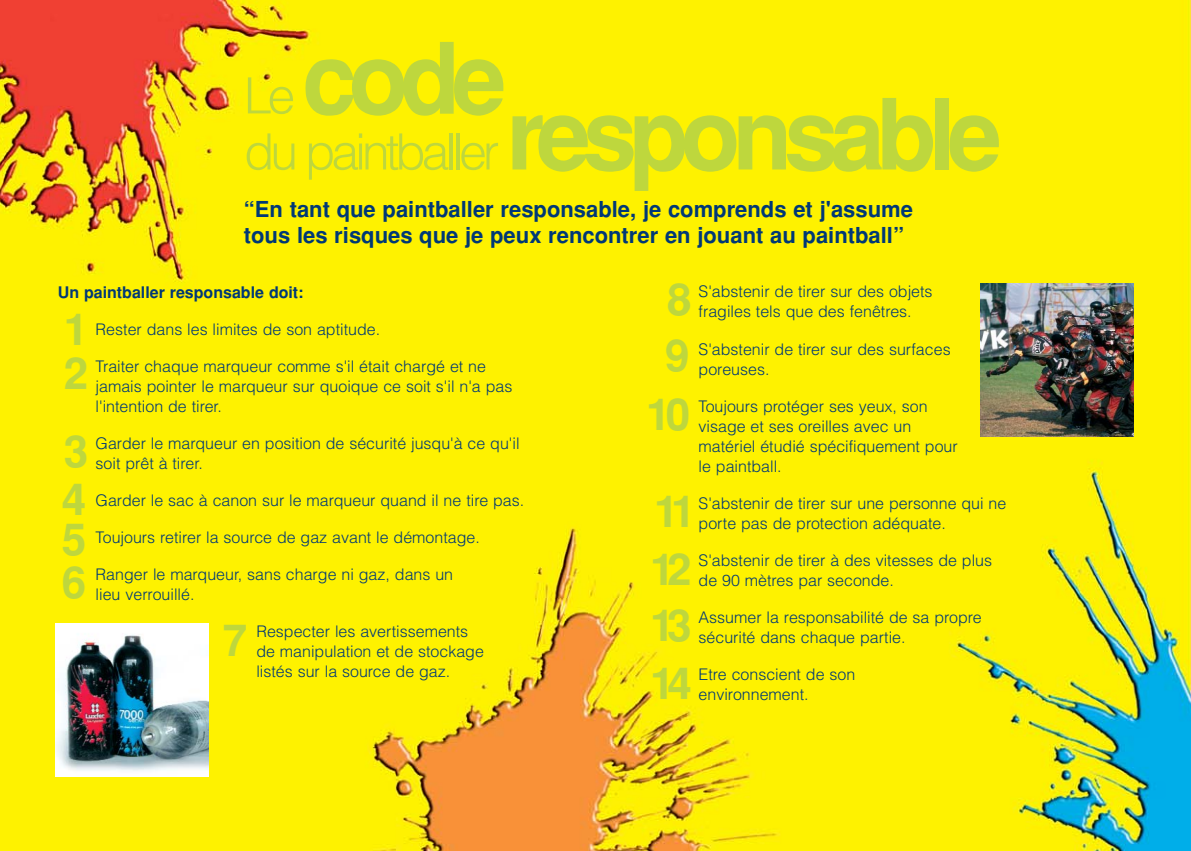
<style>
.page{position:relative;width:1191px;height:851px;background:#fff}
.page>*{position:absolute;margin:0;border:0;box-sizing:border-box;transform-origin:0 0}
.t1{font:700 98px "Helvetica";color:#bed73d}
.t2{font:300 50px "Helvetica";letter-spacing:-.085em;color:#bed73d}
.t3{font:700 44px/57.4px "Helvetica";letter-spacing:-.165em;color:#bed73d}
.t4{font:700 22px/26px "Helvetica";color:#003876}
.t5{font:300 16px/20px "Helvetica";color:#003876}
.t6{font:700 16px "Helvetica";color:#003876}
.s1{font-weight:300;font-size:50px}
.s2{font-weight:700;font-size:98px}
</style>
<div class="page">
<img style="left:0;top:0;width:1191px;height:850px">
<img style="left:980px;top:283px;width:153px;height:153px">
<img style="left:56px;top:623px;width:153px;height:152px">
<h1 class="t1" style="left:244px;top:43px;width:264px"><span class="s1">Le</span> code</h1>
<h2 class="t2" style="left:244px;top:133px;width:759px">du paintballer <span class="s2">responsable</span></h2>
<h3 class="t4" style="left:244px;top:198px;width:670px">“En tant que paintballer responsable, je comprends et j'assume tous les risques que je peux rencontrer en jouant au paintball”</h3>
<p class="t6" style="left:58px;top:286px;width:247px">Un paintballer responsable doit:</p>
<p class="t5" style="left:96px;top:320px;width:286px">Rester dans les limites de son aptitude.</p>
<p class="t5" style="left:96px;top:357px;width:418px">Traiter chaque marqueur comme s'il était chargé et ne jamais pointer le marqueur sur quoique ce soit s'il n'a pas l'intention de tirer.</p>
<p class="t5" style="left:96px;top:434px;width:425px">Garder le marqueur en position de sécurité jusqu'à ce qu'il soit prêt à tirer.</p>
<p class="t5" style="left:96px;top:491px;width:430px">Garder le sac à canon sur le marqueur quand il ne tire pas.</p>
<p class="t5" style="left:96px;top:528px;width:386px">Toujours retirer la source de gaz avant le démontage.</p>
<p class="t5" style="left:96px;top:565px;width:359px">Ranger le marqueur, sans charge ni gaz, dans un lieu verrouillé.</p>
<p class="t5" style="left:256px;top:622px;width:229px">Respecter les avertissements de manipulation et de stockage listés sur la source de gaz.</p>
<h3 class="t3" style="left:64px;top:311px;width:26px;line-height:44.4px">1<br>2</h3>
<h3 class="t3" style="left:62px;top:431px;width:28px;line-height:47.6px">3<br>4</h3>
<h3 class="t3" style="left:62px;top:522px;width:26px;line-height:43.2px">5<br>6</h3>
<h3 class="t3" style="left:223px;top:615px;width:26px">7</h3>
<h3 class="t3" style="left:646px;top:275px;width:47px;text-align:center">8<br>9<br>10</h3>
<p class="t5" style="left:698px;top:283px;width:235px">S'abstenir de tirer sur des objets fragiles tels que des fenêtres.</p>
<p class="t5" style="left:698px;top:340px;width:254px">S'abstenir de tirer sur des surfaces poreuses.</p>
<p class="t5" style="left:698px;top:397px;width:261px">Toujours protéger ses yeux, son visage et ses oreilles avec un matériel étudié spécifiquement pour le paintball.</p>
<p class="t5" style="left:698px;top:494px;width:309px">S'abstenir de tirer sur une personne qui ne porte pas de protection adéquate.</p>
<p class="t5" style="left:698px;top:551px;width:295px">S'abstenir de tirer à des vitesses de plus de 90 mètres par seconde.</p>
<p class="t5" style="left:698px;top:608px;width:285px">Assumer la responsabilité de sa propre sécurité dans chaque partie.</p>
<p class="t5" style="left:698px;top:665px;width:158px">Etre conscient de son environnement.</p>
<h3 class="t3" style="left:650px;top:486px;width:47px;text-align:justify">11<br>12<br>13<br>14</h3>
</div>
